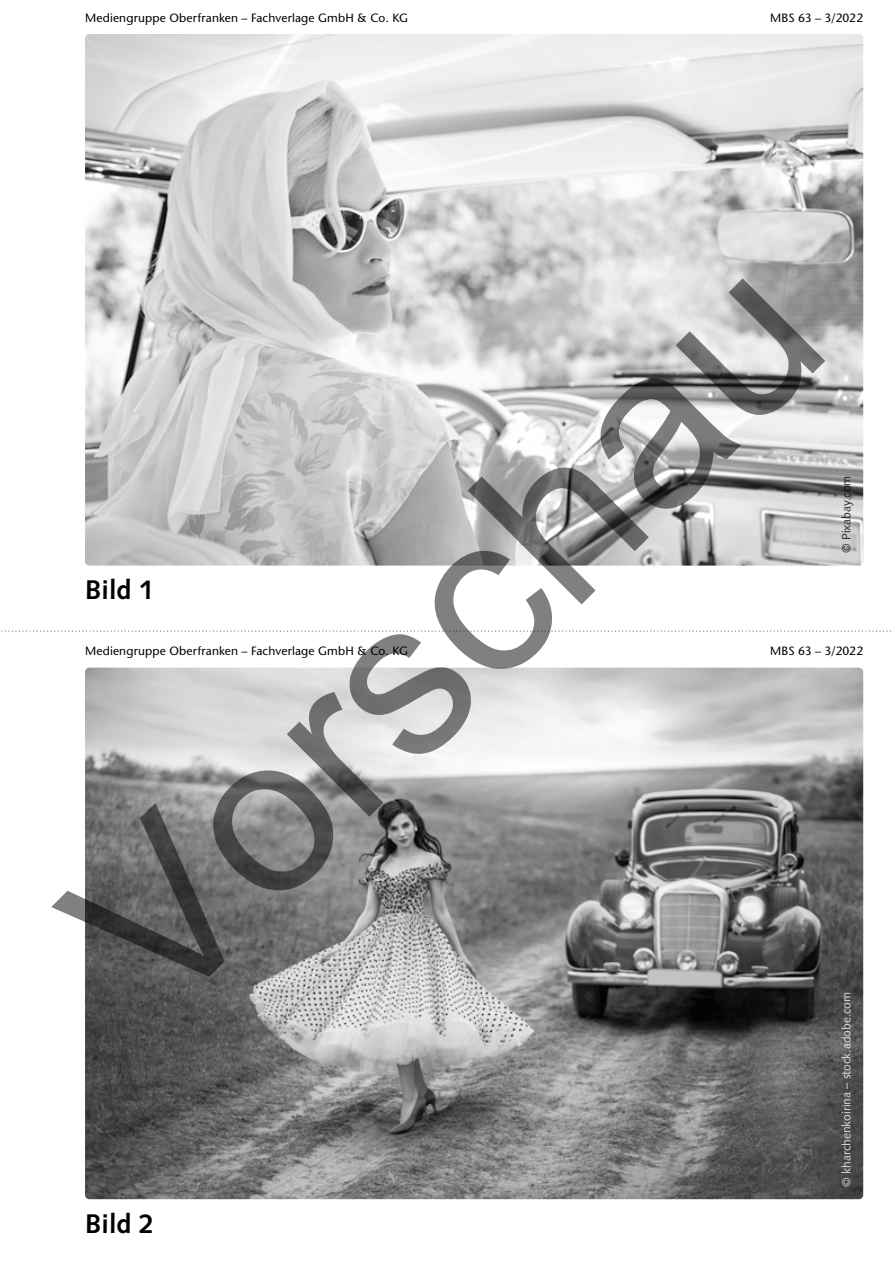
<style>
.page{position:relative;width:893px;height:1263px;background:#fff}
.page>*{position:absolute;margin:0;border:0;box-sizing:border-box;transform-origin:0 0}
.t1{font:225px "Arial";color:rgb(0 0 0/.5)}
.t2{font:700 27px "Syntax LT Std";color:#000}
.t3{font:500 12px "Stone Sans Std";letter-spacing:.01em;color:#000}
.t4{font:12px "Syntax LT Std";color:#fff}
.t5{font:12px "Syntax LT Std";color:#000}
</style>
<div class="page">
<svg style="left:1px;top:630px;width:890px;height:2px"></svg>
<img style="left:85px;top:668px;width:778px;height:531px">
<img style="left:85px;top:34px;width:778px;height:532px">
<p class="t3" style="left:85px;top:10px;width:324px">Mediengruppe Oberfranken – Fachverlage GmbH &amp; Co. KG</p>
<p class="t3" style="left:770px;top:10px;width:95px">MBS 63 – 3/2022</p>
<h1 class="t1" style="left:-1px;top:856px;width:952px;rotate:-45deg">Vorschau</h1>
<p class="t5" style="left:839px;top:553px;width:79px;rotate:-90deg">© Pixabay.com</p>
<h2 class="t2" style="left:85px;top:575px;width:71px">Bild 1</h2>
<p class="t3" style="left:85px;top:644px;width:324px">Mediengruppe Oberfranken – Fachverlage GmbH &amp; Co. KG</p>
<p class="t3" style="left:770px;top:644px;width:95px">MBS 63 – 3/2022</p>
<p class="t4" style="left:839px;top:1187px;width:196px;rotate:-90deg">© kharchenkoirina – stock.adobe.com</p>
<h2 class="t2" style="left:85px;top:1208px;width:71px">Bild 2</h2>
</div>
